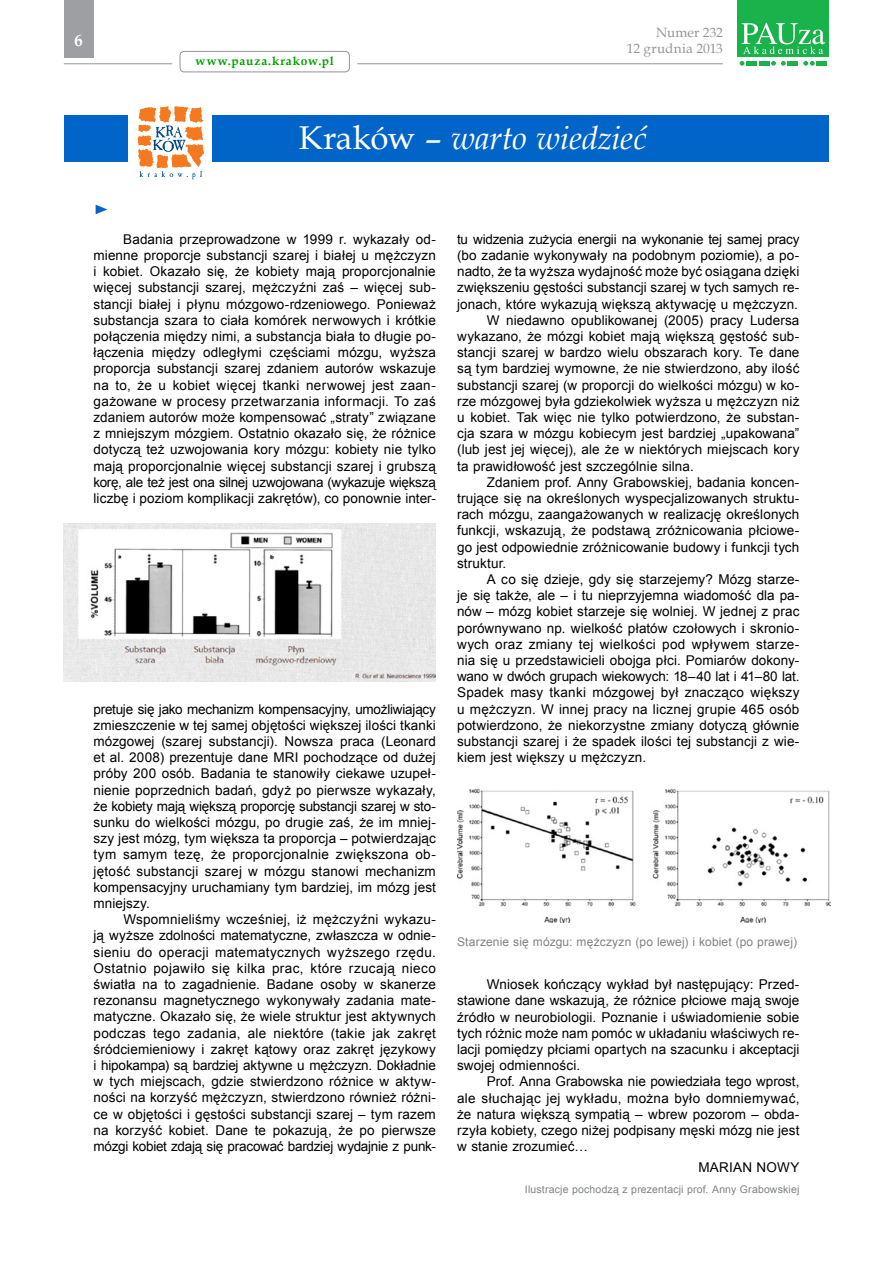
<style>
.page{position:relative;width:893px;height:1263px;background:#fff}
.page>*{position:absolute;margin:0;border:0;box-sizing:border-box;transform-origin:0 0}
.t1{font:italic 33px "Book Antiqua";letter-spacing:-.015em;color:#fff}
.t2{font:700 16.5px "Book Antiqua";color:#fff}
.t3{font:13.5px/16.2px "Arial";letter-spacing:.005em;color:#000;text-align:justify}
.t4{font:13.5px "Arial";letter-spacing:-.02em;color:#000}
.t5{font:13.5px "Arial";letter-spacing:-.015em;color:#000}
.t6{font:13.5px/16.2px "Book Antiqua";letter-spacing:.005em;color:#939598;text-align:right}
.t7{font:13.5px "Times New Roman";color:#0064c8;scale:1.22 1}
.t8{font:12px "Arial";letter-spacing:.01em;color:#808285}
.t9{font:700 12px "Book Antiqua";letter-spacing:.07em;color:#00a000}
.t10{font:10.5px "Arial";letter-spacing:.015em;color:#808285}
.s1{font-style:normal}
</style>
<div class="page">
<hr style="left:357px;top:63px;width:366px;height:1px;background:#939598">
<div style="left:64px;top:0;width:30px;height:57px;background:#9d9fa2"></div>
<div style="left:180px;top:51px;width:170px;height:21px;border:1px solid #939598;border-radius:4px"></div>
<svg style="left:740px;top:61px;width:4px;height:5px"></svg>
<svg style="left:771px;top:61px;width:15px;height:5px"></svg>
<svg style="left:803px;top:61px;width:12px;height:5px"></svg>
<div style="left:746px;top:61px;width:11px;height:5px;background:#19b24b"></div>
<div style="left:759px;top:61px;width:11px;height:5px;background:#19b24b"></div>
<div style="left:787px;top:61px;width:11px;height:5px;background:#19b24b"></div>
<div style="left:816px;top:61px;width:11px;height:5px;background:#19b24b"></div>
<div style="left:737px;top:0;width:92px;height:56px;background:#19b24b"></div>
<svg style="left:741px;top:23px;width:84px;height:31px"></svg>
<hr style="left:64px;top:63px;width:108px;height:1px;background:#939598">
<div style="left:213px;top:116px;width:616px;height:46px;background:#0064c8"></div>
<div style="left:64px;top:115px;width:64px;height:47px;background:#0064c8"></div>
<svg style="left:137px;top:106px;width:67px;height:73px"></svg>
<img style="left:64px;top:523px;width:372px;height:159px">
<img style="left:457px;top:788px;width:373px;height:135px">
<p class="t2" style="left:75px;top:30px;width:10px">6</p>
<p class="t9" style="left:196px;top:53px;width:140px">www.pauza.krakow.pl</p>
<p class="t6" style="left:627px;top:24px;width:98px">Numer 232<br>12 grudnia 2013</p>
<h1 class="t1" style="left:299px;top:115px;width:349px"><span class="s1">Kraków –</span> warto wiedzieć</h1>
<p class="t7" style="left:94px;top:200px;width:15px">►</p>
<p class="t3" style="left:94px;top:231px;width:344px;text-indent:30px">Badania przeprowadzone w 1999 r. wykazały od&shy;mienne proporcje substancji szarej i białej u mężczyzn i kobiet. Okazało się, że kobiety mają proporcjonalnie więcej substancji szarej, mężczyźni zaś – więcej sub&shy;stancji białej i płynu mózgowo-rdzeniowego. Ponieważ substancja szara to ciała komórek nerwowych i krótkie połączenia między nimi, a substancja biała to długie po&shy;łączenia między odległymi częściami mózgu, wyższa proporcja substancji szarej zdaniem autorów wskazuje na to, że u kobiet więcej tkanki nerwowej jest zaan&shy;gażowane w procesy przetwarzania informacji. To zaś zdaniem autorów może kompensować „straty” związane z mniejszym mózgiem. Ostatnio okazało się, że różnice dotyczą też uzwojowania kory mózgu: kobiety nie tylko mają proporcjonalnie więcej substancji szarej i grubszą korę, ale też jest ona silnej uzwojowana (wykazuje większą liczbę i poziom komplikacji zakrętów), co ponownie inter-</p>
<p class="t4" style="left:457px;top:230px;width:344px">tu widzenia zużycia energii na wykonanie tej samej pracy</p>
<p class="t3" style="left:457px;top:247px;width:344px">(bo zadanie wykonywały na podobnym poziomie), a po-</p>
<p class="t3" style="left:457px;top:263px;width:344px">nadto, że ta wyższa wydajność może być osiągana dzięki</p>
<p class="t3" style="left:457px;top:280px;width:344px">zwiększeniu gęstości substancji szarej w tych samych re-</p>
<p class="t3" style="left:457px;top:296px;width:342px">jonach, które wykazują większą aktywację u mężczyzn.</p>
<p class="t3" style="left:487px;top:312px;width:314px">W niedawno opublikowanej (2005) pracy Ludersa</p>
<p class="t3" style="left:457px;top:328px;width:344px">wykazano, że mózgi kobiet mają większą gęstość sub-</p>
<p class="t3" style="left:457px;top:344px;width:344px">stancji szarej w bardzo wielu obszarach kory. Te dane</p>
<p class="t3" style="left:457px;top:361px;width:344px">są tym bardziej wymowne, że nie stwierdzono, aby ilość</p>
<p class="t3" style="left:457px;top:377px;width:344px">substancji szarej (w proporcji do wielkości mózgu) w ko-</p>
<p class="t3" style="left:457px;top:393px;width:344px">rze mózgowej była gdziekolwiek wyższa u mężczyzn niż</p>
<p class="t3" style="left:457px;top:409px;width:344px">u kobiet. Tak więc nie tylko potwierdzono, że substan-</p>
<p class="t3" style="left:457px;top:425px;width:344px">cja szara w mózgu kobiecym jest bardziej „upakowana”</p>
<p class="t3" style="left:457px;top:442px;width:344px">(lub jest jej więcej), ale że w niektórych miejscach kory</p>
<p class="t3" style="left:457px;top:458px;width:238px">ta prawidłowość jest szczególnie silna.</p>
<p class="t3" style="left:487px;top:474px;width:314px">Zdaniem prof. Anny Grabowskiej, badania koncen-</p>
<p class="t3" style="left:457px;top:490px;width:344px">trujące się na określonych wyspecjalizowanych struktu-</p>
<p class="t3" style="left:457px;top:506px;width:344px">rach mózgu, zaangażowanych w realizację określonych</p>
<p class="t3" style="left:457px;top:523px;width:344px">funkcji, wskazują, że podstawą zróżnicowania płciowe-</p>
<p class="t3" style="left:457px;top:539px;width:344px">go jest odpowiednie zróżnicowanie budowy i funkcji tych</p>
<p class="t3" style="left:457px;top:555px;width:51px">struktur.</p>
<p class="t3" style="left:487px;top:571px;width:314px">A co się dzieje, gdy się starzejemy? Mózg starze-</p>
<p class="t3" style="left:457px;top:587px;width:344px">je się także, ale – i tu nieprzyjemna wiadomość dla pa-</p>
<p class="t3" style="left:457px;top:604px;width:344px">nów – mózg kobiet starzeje się wolniej. W jednej z prac</p>
<p class="t3" style="left:457px;top:620px;width:344px">porównywano np. wielkość płatów czołowych i skronio-</p>
<p class="t3" style="left:457px;top:636px;width:344px">wych oraz zmiany tej wielkości pod wpływem starze-</p>
<p class="t3" style="left:457px;top:652px;width:344px">nia się u przedstawicieli obojga płci. Pomiarów dokony-</p>
<p class="t5" style="left:457px;top:668px;width:344px">wano w dwóch grupach wiekowych: 18–40 lat i 41–80 lat.</p>
<p class="t3" style="left:457px;top:685px;width:344px">Spadek masy tkanki mózgowej był znacząco większy</p>
<p class="t3" style="left:457px;top:701px;width:344px">u mężczyzn. W innej pracy na licznej grupie 465 osób</p>
<p class="t3" style="left:457px;top:717px;width:344px">potwierdzono, że niekorzystne zmiany dotyczą głównie</p>
<p class="t3" style="left:457px;top:733px;width:344px">substancji szarej i że spadek ilości tej substancji z wie-</p>
<p class="t3" style="left:457px;top:749px;width:190px">kiem jest większy u mężczyzn.</p>
<p class="t3" style="left:94px;top:701px;width:344px">pretuje się jako mechanizm kompensacyjny, umożliwiający zmieszczenie w tej samej objętości większej ilości tkanki mózgowej (szarej substancji). Nowsza praca (Leonard et al. 2008) prezentuje dane MRI pochodzące od dużej próby 200 osób. Badania te stanowiły ciekawe uzupeł&shy;nienie poprzednich badań, gdyż po pierwsze wykazały, że kobiety mają większą proporcję substancji szarej w sto&shy;sunku do wielkości mózgu, po drugie zaś, że im mniej&shy;szy jest mózg, tym większa ta proporcja – potwierdzając tym samym tezę, że proporcjonalnie zwiększona ob&shy;jętość substancji szarej w mózgu stanowi mechanizm kompensacyjny uruchamiany tym bardziej, im mózg jest mniejszy.</p>
<p class="t3" style="left:94px;top:911px;width:344px;text-indent:30px">Wspomnieliśmy wcześniej, iż mężczyźni wykazu&shy;ją wyższe zdolności matematyczne, zwłaszcza w odnie&shy;sieniu do operacji matematycznych wyższego rzędu.<br>Ostatnio pojawiło się kilka prac, które rzucają nieco światła na to zagadnienie. Badane osoby w skanerze rezonansu magnetycznego wykonywały zadania mate&shy;matyczne. Okazało się, że wiele struktur jest aktywnych podczas tego zadania, ale niektóre (takie jak zakręt śródciemieniowy i zakręt kątowy oraz zakręt językowy i hipokampa) są bardziej aktywne u mężczyzn. Dokładnie w tych miejscach, gdzie stwierdzono różnice w aktyw&shy;ności na korzyść mężczyzn, stwierdzono również różni&shy;ce w objętości i gęstości substancji szarej – tym razem na korzyść kobiet. Dane te pokazują, że po pierwsze mózgi kobiet zdają się pracować bardziej wydajnie z punk-</p>
<p class="t8" style="left:457px;top:934px;width:341px">Starzenie się mózgu: mężczyzn (po lewej) i kobiet (po prawej)</p>
<p class="t3" style="left:457px;top:976px;width:344px;text-indent:30px">Wniosek kończący wykład był następujący: Przed&shy;stawione dane wskazują, że różnice płciowe mają swoje źródło w neurobiologii. Poznanie i uświadomienie sobie tych różnic może nam pomóc w układaniu właściwych re&shy;lacji pomiędzy płciami opartych na szacunku i akceptacji swojej odmienności.</p>
<p class="t3" style="left:457px;top:1074px;width:344px;text-indent:30px">Prof. Anna Grabowska nie powiedziała tego wprost, ale słuchając jej wykładu, można było domniemywać, że natura większą sympatią – wbrew pozorom – obda&shy;rzyła kobiety, czego niżej podpisany męski mózg nie jest w stanie zrozumieć…</p>
<p class="t3" style="left:698px;top:1159px;width:102px">MARIAN NOWY</p>
<p class="t10" style="left:525px;top:1183px;width:276px">Ilustracje pochodzą z prezentacji prof. Anny Grabowskiej</p>
</div>
